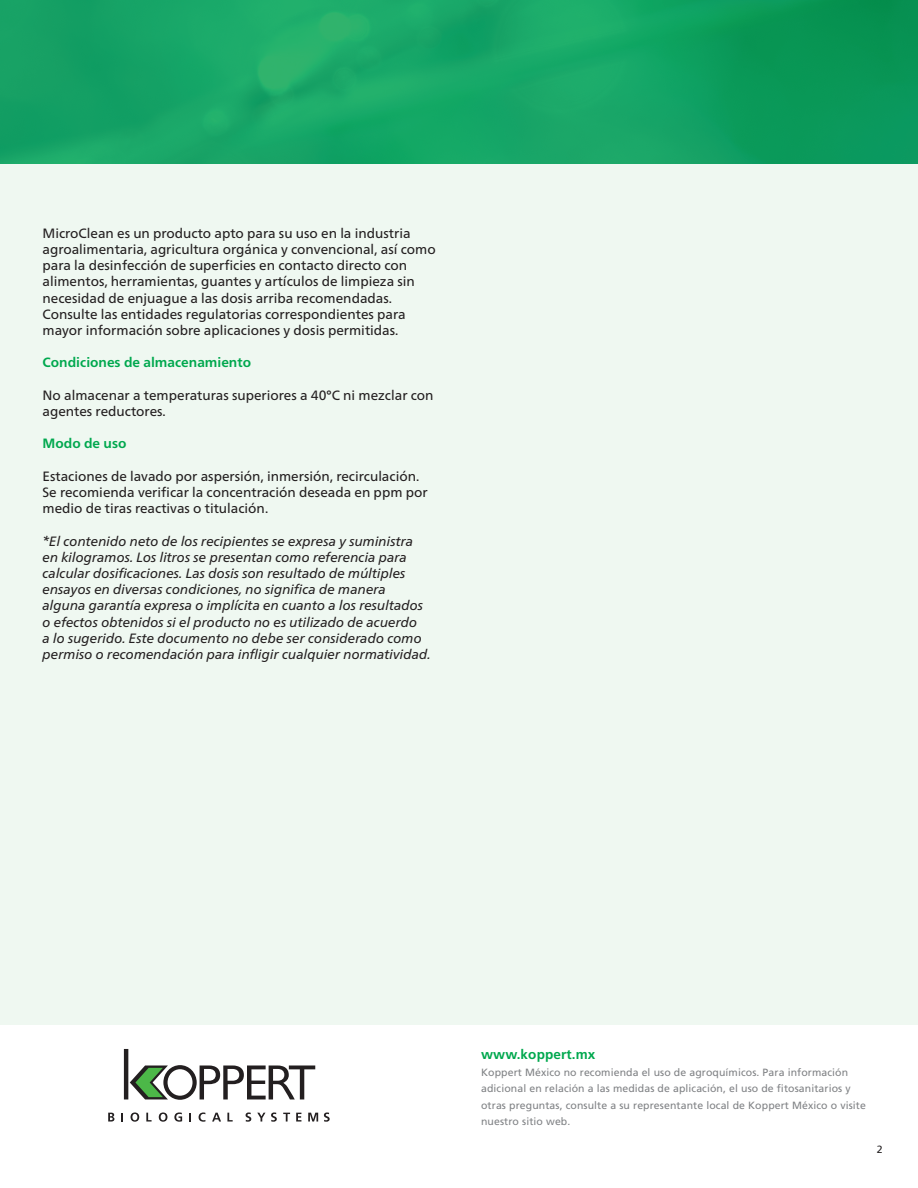
<style>
.page{position:relative;width:918px;height:1188px;background:#fff}
.page>*{position:absolute;margin:0;border:0;box-sizing:border-box;transform-origin:0 0}
.t1{font:13.5px/16.2px "Frutiger Neue LTW1 G";color:#231f20}
.t2{font:italic 13.5px/16.2px "Frutiger Neue LTW1 G";color:#231f20}
.t3{font:700 13.5px "Frutiger Neue LTW1 G";color:#00a84e}
.t4{font:700 13.5px "Frutiger LT Std";letter-spacing:.01em;color:#00a84e}
.t5{font:10.5px/16.5px "Frutiger LT Std";letter-spacing:.01em;color:#808285}
.t6{font:10.5px "Frutiger LT Std";color:#231f20}
</style>
<div class="page">
<div style="left:0;top:164px;width:918px;height:861px;background:#eff8f1"></div>
<svg style="left:108px;top:1113px;width:6px;height:9px"></svg>
<svg style="left:131px;top:1113px;width:8px;height:9px"></svg>
<svg style="left:146px;top:1113px;width:6px;height:9px"></svg>
<svg style="left:159px;top:1113px;width:8px;height:9px"></svg>
<svg style="left:174px;top:1113px;width:8px;height:9px"></svg>
<svg style="left:199px;top:1113px;width:6px;height:9px"></svg>
<svg style="left:212px;top:1113px;width:9px;height:9px"></svg>
<svg style="left:227px;top:1113px;width:6px;height:9px"></svg>
<svg style="left:246px;top:1113px;width:5px;height:9px"></svg>
<svg style="left:257px;top:1113px;width:8px;height:9px"></svg>
<svg style="left:271px;top:1113px;width:6px;height:9px"></svg>
<svg style="left:283px;top:1113px;width:7px;height:9px"></svg>
<svg style="left:296px;top:1113px;width:5px;height:9px"></svg>
<svg style="left:308px;top:1113px;width:10px;height:9px"></svg>
<svg style="left:324px;top:1113px;width:6px;height:9px"></svg>
<svg style="left:124px;top:1049px;width:191px;height:51px"></svg>
<svg style="left:0;top:0;width:918px;height:164px;background:#14a363"></svg>
<p class="t1" style="left:43px;top:224px;width:395px">MicroClean es un producto apto para su uso en la industria agroalimentaria, agricultura orgánica y convencional, así como para la desinfección de superficies en contacto directo con alimentos, herramientas, guantes y artículos de limpieza sin necesidad de enjuague a las dosis arriba recomendadas.</p>
<p class="t1" style="left:43px;top:305px;width:365px">Consulte las entidades regulatorias correspondientes para mayor información sobre aplicaciones y dosis permitidas.</p>
<p class="t3" style="left:43px;top:353px;width:210px">Condiciones de almacenamiento</p>
<p class="t1" style="left:43px;top:386px;width:393px">No almacenar a temperaturas superiores a 40°C ni mezclar con agentes reductores.</p>
<p class="t3" style="left:43px;top:434px;width:85px">Modo de uso</p>
<p class="t1" style="left:43px;top:467px;width:387px">Estaciones de lavado por aspersión, inmersión, recirculación.<br>Se recomienda verificar la concentración deseada en ppm por medio de tiras reactivas o titulación.</p>
<p class="t2" style="left:43px;top:532px;width:390px">*El contenido neto de los recipientes se expresa y suministra en kilogramos. Los litros se presentan como referencia para calcular dosificaciones. Las dosis son resultado de múltiples ensayos en diversas condiciones, no significa de manera alguna garantía expresa o implícita en cuanto a los resultados o efectos obtenidos si el producto no es utilizado de acuerdo<br>a lo sugerido. Este documento no debe ser considerado como permiso o recomendación para infligir cualquier normatividad.</p>
<p class="t4" style="left:481px;top:1046px;width:116px">www.koppert.mx</p>
<p class="t5" style="left:481px;top:1064px;width:386px">Koppert México no recomienda el uso de agroquímicos. Para información adicional en relación a las medidas de aplicación, el uso de fitosanitarios y otras preguntas, consulte a su representante local de Koppert México o visite nuestro sitio web.</p>
<p class="t6" style="left:877px;top:1144px;width:7px">2</p>
</div>
